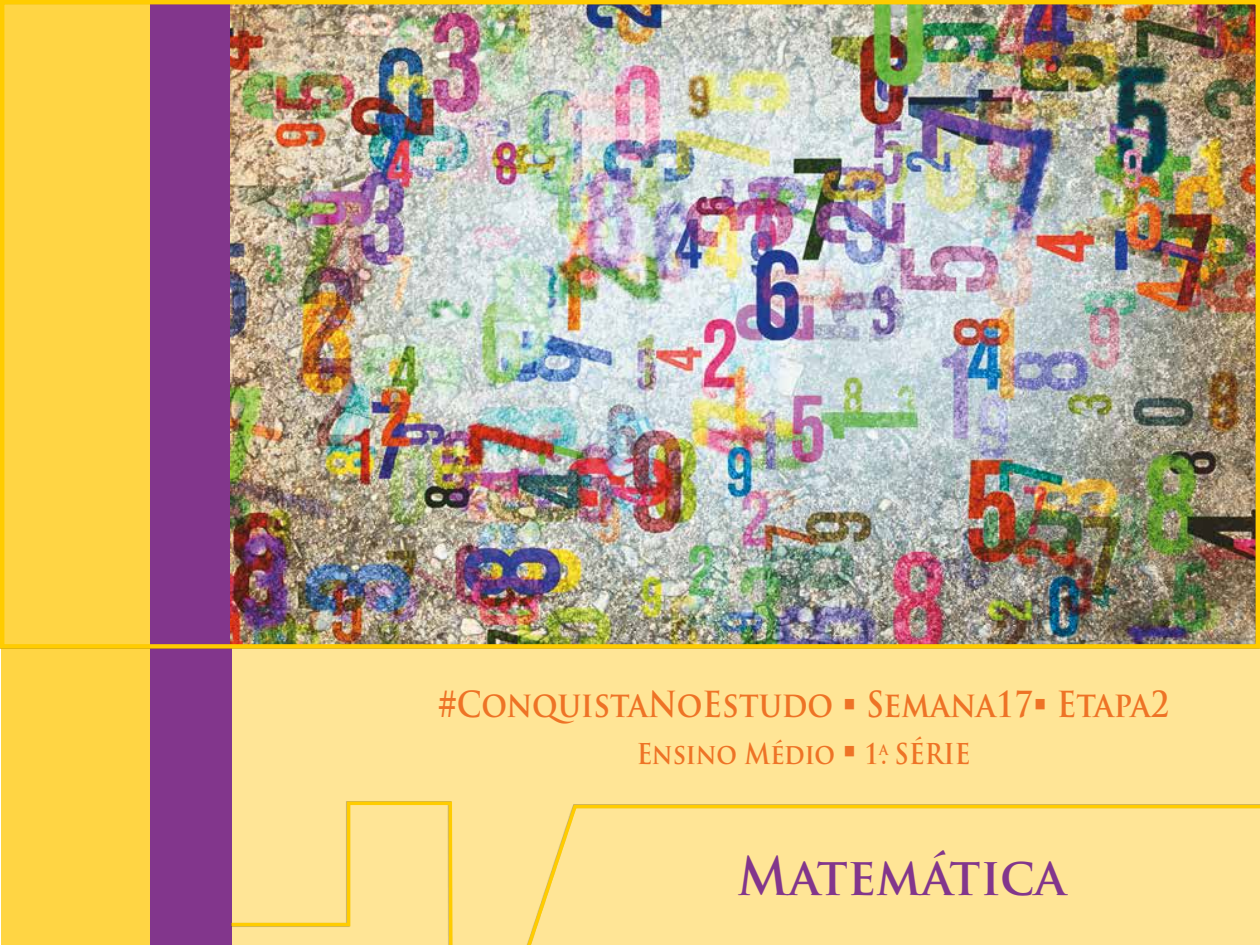
<style>
.page{position:relative;width:1260px;height:945px;background:#fff}
.page>*{position:absolute;margin:0;border:0;box-sizing:border-box;transform-origin:0 0}
.t1{font:700 51.45px "Trajan Pro";color:#82368c;scale:.95 1}
.t2{font:700 35px "Trajan Pro";color:#ee7326;scale:.89 1}
.t3{font:700 28px "Trajan Pro";color:#ee7326;scale:.89 1}
</style>
<div class="page">
<div style="left:191px;top:0;width:1069px;height:945px;background:#ffe596"></div>
<div style="left:1px;top:0;width:159px;height:945px;background:#ffd544"></div>
<div style="left:150px;top:0;width:82px;height:945px;background:#82368c"></div>
<svg style="left:231px;top:801px;width:1029px;height:144px"></svg>
<div style="left:0;top:0;width:1260px;height:649px;background:#000;opacity:.3"></div>
<div style="left:0;top:0;width:1260px;height:649px;border:4px solid #fc0"></div>
<p class="t2" style="left:438px;top:682px;width:823px">#ConquistaNoEstudo ▪ Semana17▪ Etapa2</p>
<p class="t3" style="left:637px;top:737px;width:377px">Ensino Médio ▪ 1<sup>a</sup>. SÉRIE</p>
<h1 class="t1" style="left:738px;top:845px;width:347px">Matemática</h1>
</div>
